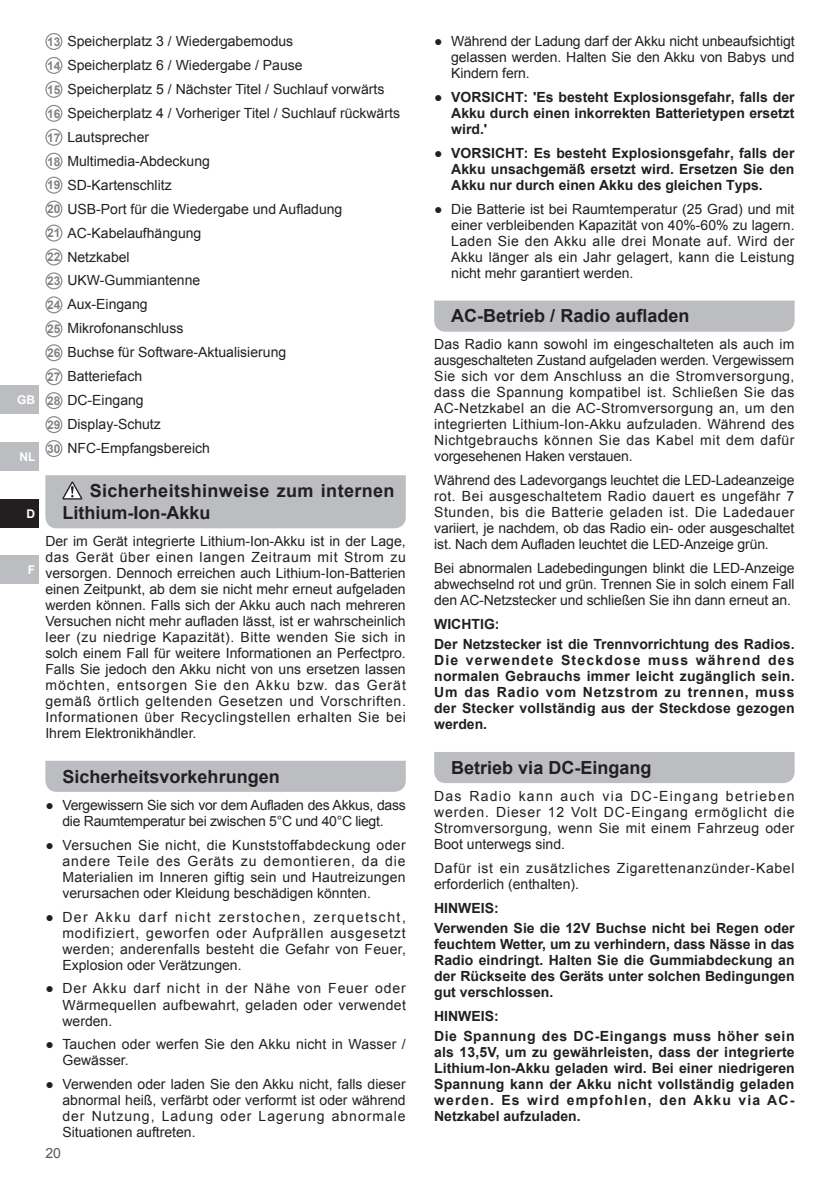
<style>
.page{position:relative;width:840px;height:1191px;background:#fff}
.page>*{position:absolute;margin:0;border:0;box-sizing:border-box;transform-origin:0 0}
.t1{font:700 18px "Arial";color:#231f20}
.t2{font:700 18px/22px "Arial";letter-spacing:.02em;color:#231f20}
.t3{font:14px/16px "Arial";color:#231f20;text-align:justify}
.t4{font:700 14px/16px "Arial";color:#231f20;text-align:justify}
.t5{font:14px/16px "Arial";letter-spacing:-.02em;color:#231f20;text-align:center}
.t6{font:14px/16px "Arial";letter-spacing:.05em;color:#231f20}
.t7{font:700 14px/20px "Arial";letter-spacing:.04em;color:#231f20}
.t8{font:14px "Arial";color:#57585a}
.t9{font:700 12px "Arial";color:#fff}
.s1{font-weight:700;font-size:12px;color:#808285}
.s2{font-weight:400}
</style>
<div class="page">
<div style="left:0;top:386px;width:39px;height:28px;background:#bcbdc0"></div>
<div style="left:0;top:442px;width:39px;height:29px;background:#bcbdc0"></div>
<div style="left:0;top:499px;width:39px;height:28px;background:#231f20"></div>
<div style="left:0;top:556px;width:39px;height:28px;background:#bcbdc0"></div>
<div style="left:45px;top:760px;width:360px;height:32px;background:#bcbdc0"></div>
<div style="left:45px;top:33px;width:17px;height:17px;border:1px solid #89898a;border-radius:50%"></div>
<div style="left:45px;top:57px;width:17px;height:17px;border:1px solid #89898a;border-radius:50%"></div>
<div style="left:45px;top:81px;width:17px;height:17px;border:1px solid #89898a;border-radius:50%"></div>
<div style="left:45px;top:105px;width:17px;height:17px;border:1px solid #89898a;border-radius:50%"></div>
<div style="left:45px;top:129px;width:17px;height:17px;border:1px solid #89898a;border-radius:50%"></div>
<div style="left:45px;top:153px;width:17px;height:17px;border:1px solid #89898a;border-radius:50%"></div>
<div style="left:45px;top:177px;width:17px;height:17px;border:1px solid #89898a;border-radius:50%"></div>
<div style="left:45px;top:201px;width:17px;height:17px;border:1px solid #89898a;border-radius:50%"></div>
<div style="left:45px;top:224px;width:17px;height:17px;border:1px solid #89898a;border-radius:50%"></div>
<div style="left:45px;top:248px;width:17px;height:17px;border:1px solid #89898a;border-radius:50%"></div>
<div style="left:45px;top:272px;width:17px;height:17px;border:1px solid #89898a;border-radius:50%"></div>
<div style="left:45px;top:296px;width:17px;height:17px;border:1px solid #89898a;border-radius:50%"></div>
<div style="left:45px;top:320px;width:17px;height:17px;border:1px solid #89898a;border-radius:50%"></div>
<div style="left:45px;top:344px;width:17px;height:17px;border:1px solid #89898a;border-radius:50%"></div>
<div style="left:45px;top:368px;width:17px;height:17px;border:1px solid #89898a;border-radius:50%"></div>
<div style="left:45px;top:392px;width:17px;height:17px;border:1px solid #89898a;border-radius:50%"></div>
<div style="left:45px;top:416px;width:17px;height:17px;border:1px solid #89898a;border-radius:50%"></div>
<div style="left:45px;top:440px;width:17px;height:17px;border:1px solid #89898a;border-radius:50%"></div>
<div style="left:45px;top:475px;width:360px;height:53px;background:#bcbdc0"></div>
<svg style="left:434px;top:300px;width:360px;height:32px"></svg>
<div style="left:434px;top:752px;width:360px;height:31px;background:#bcbdc0"></div>
<p class="t9" style="left:17px;top:392px;width:19px">GB</p>
<p class="t9" style="left:19px;top:448px;width:17px">NL</p>
<p class="t9" style="left:26px;top:505px;width:10px">D</p>
<p class="t9" style="left:28px;top:562px;width:9px">F</p>
<p class="t3" style="left:47px;top:29px;width:354px;line-height:24px;text-align:left"><span class="s1">13</span> Speicherplatz 3 / Wiedergabemodus<br><span class="s1">14</span> Speicherplatz 6 / Wiedergabe / Pause<br><span class="s1">15</span> Speicherplatz 5 / Nächster Titel / Suchlauf vorwärts<br><span class="s1">16</span> Speicherplatz 4 / Vorheriger Titel / Suchlauf rückwärts<br><span class="s1">17</span> Lautsprecher<br><span class="s1">18</span> Multimedia-Abdeckung<br><span class="s1">19</span> SD-Kartenschlitz<br><span class="s1">20</span> USB-Port für die Wiedergabe und Aufladung<br><span class="s1">21</span> AC-Kabelaufhängung<br><span class="s1">22</span> Netzkabel<br><span class="s1">23</span> UKW-Gummiantenne<br><span class="s1">24</span> Aux-Eingang<br><span class="s1">25</span> Mikrofonanschluss<br><span class="s1">26</span> Buchse für Software-Aktualisierung<br><span class="s1">27</span> Batteriefach<br><span class="s1">28</span> DC-Eingang<br><span class="s1">29</span> Display-Schutz<br><span class="s1">30</span> NFC-Empfangsbereich</p>
<p class="t2" style="left:62px;top:480px;width:333px;text-indent:27px">Sicherheitshinweise zum internen<br>Lithium-Ion-Akku</p>
<p class="t3" style="left:45px;top:533px;width:362px">Der im Gerät integrierte Lithium-Ion-Akku ist in der Lage, das Gerät über einen langen Zeitraum mit Strom zu versorgen. Dennoch erreichen auch Lithium-Ion-Batterien einen Zeitpunkt, ab dem sie nicht mehr erneut aufgeladen werden können. Falls sich der Akku auch nach mehreren Versuchen nicht mehr aufladen lässt, ist er wahrscheinlich leer (zu niedrige Kapazität). Bitte wenden Sie sich in solch einem Fall für weitere Informationen an Perfectpro.<br>Falls Sie jedoch den Akku nicht von uns ersetzen lassen möchten, entsorgen Sie den Akku bzw. das Gerät gemäß örtlich geltenden Gesetzen und Vorschriften.<br>Informationen über Recyclingstellen erhalten Sie bei Ihrem Elektronikhändler.</p>
<p class="t1" style="left:62px;top:764px;width:219px">Sicherheitsvorkehrungen</p>
<p class="t5" style="left:45px;top:797px;width:361px">● Vergewissern Sie sich vor dem Aufladen des Akkus, dass die Raumtemperatur bei zwischen 5°C und 40°C liegt.</p>
<p class="t3" style="left:62px;top:836px;width:345px;text-indent:-17px">● Versuchen Sie nicht, die Kunststoffabdeckung oder andere Teile des Geräts zu demontieren, da die Materialien im Inneren giftig sein und Hautreizungen verursachen oder Kleidung beschädigen könnten.</p>
<p class="t3" style="left:62px;top:908px;width:345px;text-indent:-17px">● Der Akku darf nicht zerstochen, zerquetscht, modifiziert, geworfen oder Aufprällen ausgesetzt werden; anderenfalls besteht die Gefahr von Feuer, Explosion oder Verätzungen.</p>
<p class="t3" style="left:62px;top:980px;width:345px;text-indent:-17px">● Der Akku darf nicht in der Nähe von Feuer oder Wärmequellen aufbewahrt, geladen oder verwendet werden.</p>
<p class="t3" style="left:62px;top:1036px;width:344px;text-indent:-17px">● Tauchen oder werfen Sie den Akku nicht in Wasser /<br>Gewässer.</p>
<p class="t3" style="left:62px;top:1076px;width:344px;text-indent:-17px">● Verwenden oder laden Sie den Akku nicht, falls dieser abnormal heiß, verfärbt oder verformt ist oder während der Nutzung, Ladung oder Lagerung abnormale Situationen auftreten.</p>
<p class="t8" style="left:45px;top:1143px;width:17px">20</p>
<p class="t3" style="left:451px;top:33px;width:344px;text-indent:-17px">● Während der Ladung darf der Akku nicht unbeaufsichtigt gelassen werden. Halten Sie den Akku von Babys und Kindern fern.</p>
<p class="t4" style="left:451px;top:89px;width:344px;text-indent:-17px"><span class="s2">●</span> VORSICHT: 'Es besteht Explosionsgefahr, falls der Akku durch einen inkorrekten Batterietypen ersetzt wird.'</p>
<p class="t4" style="left:451px;top:145px;width:344px;text-indent:-17px"><span class="s2">●</span> VORSICHT: Es besteht Explosionsgefahr, falls der Akku unsachgemäß ersetzt wird. Ersetzen Sie den Akku nur durch einen Akku des gleichen Typs.</p>
<p class="t3" style="left:451px;top:201px;width:345px;text-indent:-17px">● Die Batterie ist bei Raumtemperatur (25 Grad) und mit einer verbleibenden Kapazität von 40%-60% zu lagern.<br>Laden Sie den Akku alle drei Monate auf. Wird der Akku länger als ein Jahr gelagert, kann die Leistung nicht mehr garantiert werden.</p>
<p class="t1" style="left:451px;top:304px;width:240px">AC-Betrieb / Radio aufladen</p>
<p class="t3" style="left:434px;top:337px;width:362px">Das Radio kann sowohl im eingeschalteten als auch im ausgeschalteten Zustand aufgeladen werden. Vergewissern Sie sich vor dem Anschluss an die Stromversorgung, dass die Spannung kompatibel ist. Schließen Sie das AC-Netzkabel an die AC-Stromversorgung an, um den integrierten Lithium-Ion-Akku aufzuladen. Während des Nichtgebrauchs können Sie das Kabel mit dem dafür vorgesehenen Haken verstauen.</p>
<p class="t3" style="left:434px;top:472px;width:362px">Während des Ladevorgangs leuchtet die LED-Ladeanzeige rot. Bei ausgeschaltetem Radio dauert es ungefähr 7<br>Stunden, bis die Batterie geladen ist. Die Ladedauer variiert, je nachdem, ob das Radio ein- oder ausgeschaltet ist. Nach dem Aufladen leuchtet die LED-Anzeige grün.</p>
<p class="t3" style="left:434px;top:560px;width:362px">Bei abnormalen Ladebedingungen blinkt die LED-Anzeige abwechselnd rot und grün. Trennen Sie in solch einem Fall den AC-Netzstecker und schließen Sie ihn dann erneut an.</p>
<p class="t4" style="left:434px;top:615px;width:362px;line-height:20px">WICHTIG:<br>Der Netzstecker ist die Trennvorrichtung des Radios.</p>
<p class="t4" style="left:434px;top:653px;width:362px">Die verwendete Steckdose muss während des normalen Gebrauchs immer leicht zugänglich sein.<br>Um das Radio vom Netzstrom zu trennen, muss der Stecker vollständig aus der Steckdose gezogen werden.</p>
<p class="t1" style="left:451px;top:755px;width:202px">Betrieb via DC-Eingang</p>
<p class="t3" style="left:434px;top:788px;width:362px">Das Radio kann auch via DC-Eingang betrieben werden. Dieser 12 Volt DC-Eingang ermöglicht die Stromversorgung, wenn Sie mit einem Fahrzeug oder Boot unterwegs sind.</p>
<p class="t6" style="left:434px;top:860px;width:361px">Dafür ist ein zusätzliches Zigarettenanzünder-Kabel erforderlich (enthalten).</p>
<p class="t4" style="left:434px;top:898px;width:362px;line-height:20px">HINWEIS:<br>Verwenden Sie die 12V Buchse nicht bei Regen oder</p>
<p class="t4" style="left:434px;top:936px;width:362px">feuchtem Wetter, um zu verhindern, dass Nässe in das Radio eindringt. Halten Sie die Gummiabdeckung an der Rückseite des Geräts unter solchen Bedingungen gut verschlossen.</p>
<p class="t7" style="left:434px;top:1006px;width:362px">HINWEIS:<br>Die Spannung des DC-Eingangs muss höher sein</p>
<p class="t4" style="left:434px;top:1044px;width:362px">als 13,5V, um zu gewährleisten, dass der integrierte Lithium-Ion-Akku geladen wird. Bei einer niedrigeren Spannung kann der Akku nicht vollständig geladen werden. Es wird empfohlen, den Akku via AC-Netzkabel aufzuladen.</p>
</div>
